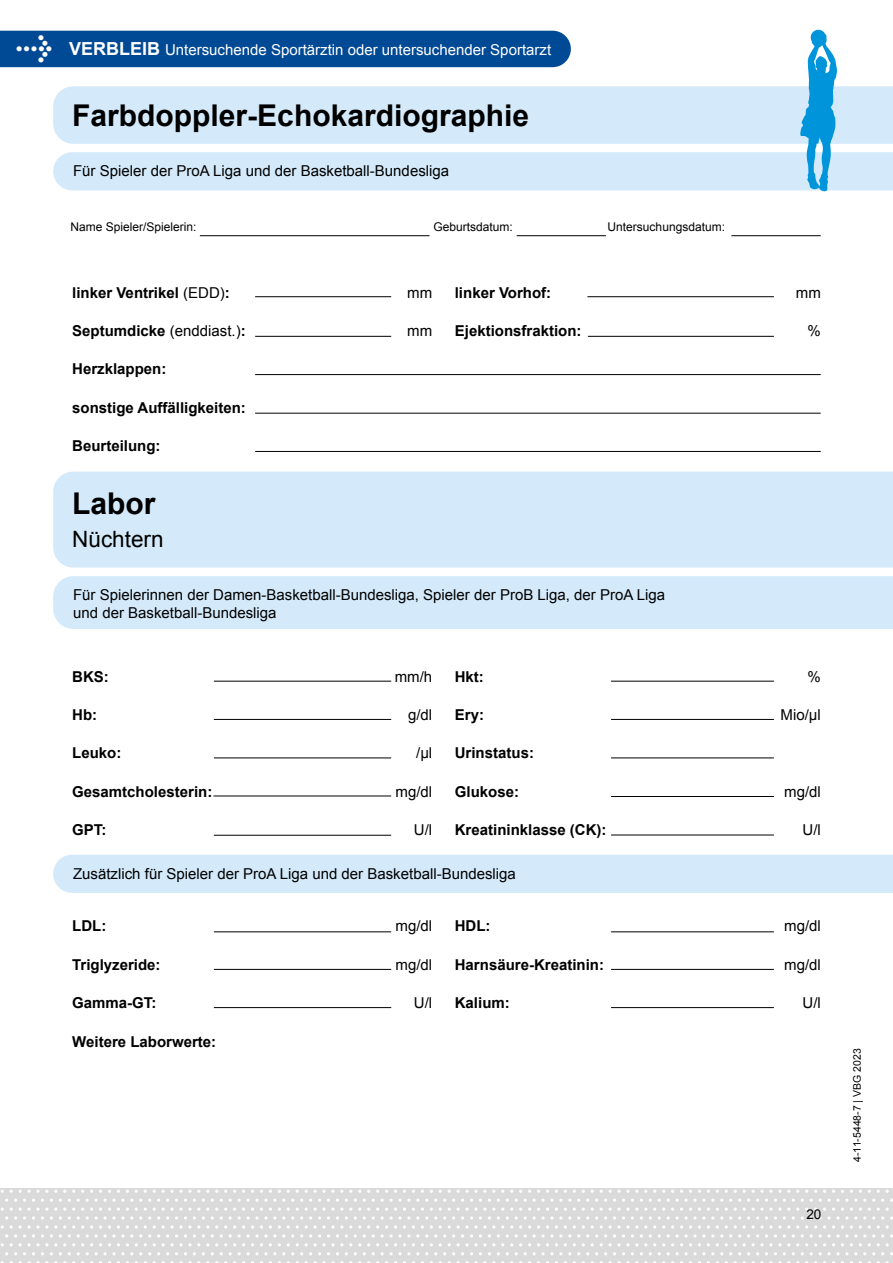
<style>
.page{position:relative;width:893px;height:1263px;background:#fff}
.page>*{position:absolute;margin:0;border:0;box-sizing:border-box;transform-origin:0 0}
.Arial_HL1{font:700 30px "Arial";color:#000}
.Arial_HL1-2{font:22.5px "Arial";color:#000}
.t1{font:700 15px "Arial";color:#000}
.Arial_Copy_10p{font:15px/18px "Arial";color:#000}
.t2{font:15px "Arial";color:#fff}
.t3{font:13.5px "Arial";color:#000}
.t4{font:12px "Arial";color:#000}
.t5{font:10.5px "Arial";color:#000}
.s1{font-weight:700;font-size:18px}
.s2{font-weight:400}
</style>
<div class="page">
<div style="left:0;top:1188px;width:893px;height:75px;background:#dadada"></div>
<svg style="left:238px;top:1234px;width:38px;height:3px"></svg>
<svg style="left:381px;top:1234px;width:38px;height:3px"></svg>
<svg style="left:524px;top:1234px;width:38px;height:3px"></svg>
<svg style="left:667px;top:1234px;width:38px;height:3px"></svg>
<svg style="left:810px;top:1234px;width:38px;height:3px"></svg>
<svg style="left:238px;top:1252px;width:38px;height:3px"></svg>
<svg style="left:381px;top:1252px;width:38px;height:3px"></svg>
<svg style="left:524px;top:1252px;width:38px;height:3px"></svg>
<svg style="left:667px;top:1252px;width:38px;height:3px"></svg>
<svg style="left:810px;top:1252px;width:38px;height:3px"></svg>
<svg style="left:287px;top:1189px;width:141px;height:30px"></svg>
<svg style="left:430px;top:1189px;width:141px;height:30px"></svg>
<svg style="left:573px;top:1189px;width:141px;height:30px"></svg>
<svg style="left:716px;top:1189px;width:141px;height:30px"></svg>
<svg style="left:859px;top:1189px;width:34px;height:30px"></svg>
<svg style="left:162px;top:1225px;width:38px;height:3px"></svg>
<svg style="left:305px;top:1225px;width:38px;height:3px"></svg>
<svg style="left:448px;top:1225px;width:38px;height:3px"></svg>
<svg style="left:600px;top:1225px;width:38px;height:3px"></svg>
<svg style="left:743px;top:1225px;width:38px;height:3px"></svg>
<svg style="left:162px;top:1243px;width:38px;height:3px"></svg>
<svg style="left:305px;top:1243px;width:38px;height:3px"></svg>
<svg style="left:448px;top:1243px;width:38px;height:3px"></svg>
<svg style="left:600px;top:1243px;width:38px;height:3px"></svg>
<svg style="left:743px;top:1243px;width:38px;height:3px"></svg>
<svg style="left:162px;top:1261px;width:38px;height:2px"></svg>
<svg style="left:305px;top:1261px;width:38px;height:2px"></svg>
<svg style="left:448px;top:1261px;width:38px;height:2px"></svg>
<svg style="left:600px;top:1261px;width:38px;height:2px"></svg>
<svg style="left:743px;top:1261px;width:38px;height:2px"></svg>
<svg style="left:86px;top:1234px;width:47px;height:3px"></svg>
<svg style="left:86px;top:1252px;width:47px;height:3px"></svg>
<svg style="left:1px;top:1189px;width:141px;height:30px"></svg>
<svg style="left:144px;top:1189px;width:141px;height:30px"></svg>
<svg style="left:19px;top:1225px;width:38px;height:3px"></svg>
<svg style="left:19px;top:1243px;width:38px;height:3px"></svg>
<svg style="left:19px;top:1261px;width:38px;height:2px"></svg>
<div style="left:53px;top:86px;width:840px;height:58px;background:#d4eafa"></div>
<div style="left:53px;top:472px;width:840px;height:95px;background:#d4eafa"></div>
<div style="left:53px;top:576px;width:840px;height:53px;background:#d4eafa"></div>
<div style="left:53px;top:855px;width:840px;height:38px;background:#d4eafa"></div>
<div style="left:53px;top:152px;width:840px;height:38px;background:#d4eafa"></div>
<hr style="left:255px;top:336px;width:136px;height:1px;background:#000">
<svg style="left:800px;top:30px;width:37px;height:162px"></svg>
<hr style="left:200px;top:235px;width:229px;height:1px;background:#000">
<hr style="left:517px;top:235px;width:89px;height:1px;background:#000">
<hr style="left:731px;top:235px;width:90px;height:1px;background:#000">
<hr style="left:255px;top:296px;width:136px;height:1px;background:#000">
<hr style="left:587px;top:296px;width:187px;height:1px;background:#000">
<hr style="left:588px;top:336px;width:186px;height:1px;background:#000">
<hr style="left:255px;top:374px;width:566px;height:1px;background:#000">
<hr style="left:255px;top:413px;width:566px;height:1px;background:#000">
<hr style="left:255px;top:451px;width:566px;height:1px;background:#000">
<hr style="left:214px;top:681px;width:177px;height:1px;background:#000">
<hr style="left:611px;top:681px;width:163px;height:1px;background:#000">
<hr style="left:214px;top:719px;width:177px;height:1px;background:#000">
<hr style="left:611px;top:719px;width:163px;height:1px;background:#000">
<hr style="left:214px;top:757px;width:177px;height:1px;background:#000">
<hr style="left:611px;top:757px;width:163px;height:1px;background:#000">
<hr style="left:611px;top:796px;width:163px;height:1px;background:#000">
<hr style="left:213px;top:796px;width:178px;height:1px;background:#000">
<hr style="left:611px;top:835px;width:163px;height:1px;background:#000">
<hr style="left:214px;top:835px;width:177px;height:1px;background:#000">
<hr style="left:214px;top:931px;width:177px;height:1px;background:#000">
<hr style="left:611px;top:931px;width:163px;height:1px;background:#000">
<hr style="left:611px;top:969px;width:163px;height:1px;background:#000">
<hr style="left:214px;top:969px;width:177px;height:1px;background:#000">
<hr style="left:214px;top:1007px;width:177px;height:1px;background:#000">
<hr style="left:611px;top:1007px;width:163px;height:1px;background:#000">
<div style="left:0;top:31px;width:571px;height:36px;background:#004994"></div>
<p class="t2" style="left:69px;top:40px;width:484px"><span class="s1">VERBLEIB</span> Untersuchende Sportärztin oder untersuchender Sportarzt</p>
<h1 class="Arial_HL1" style="left:72px;top:95px;width:458px">Farbdoppler-Echokardiographie</h1>
<p class="Arial_Copy_10p" style="left:73px;top:162px;width:378px">Für Spieler der ProA Liga und der Basketball-Bundesliga</p>
<p class="t4" style="left:71px;top:219px;width:128px">Name Spieler/Spielerin:</p>
<p class="t4" style="left:434px;top:219px;width:81px">Geburtsdatum:</p>
<p class="t4" style="left:608px;top:219px;width:119px">Untersuchungsdatum:</p>
<p class="t1" style="left:72px;top:282px;width:159px">linker Ventrikel <span class="s2">(EDD)</span>:</p>
<p class="Arial_Copy_10p" style="left:407px;top:283px;width:26px">mm</p>
<p class="t1" style="left:455px;top:282px;width:98px">linker Vorhof:</p>
<p class="Arial_Copy_10p" style="left:796px;top:283px;width:26px">mm</p>
<p class="t1" style="left:72px;top:321px;width:175px">Septumdicke <span class="s2">(enddiast.)</span>:</p>
<p class="Arial_Copy_10p" style="left:407px;top:322px;width:26px">mm</p>
<p class="t1" style="left:455px;top:321px;width:128px">Ejektionsfraktion:</p>
<p class="Arial_Copy_10p" style="left:807px;top:322px;width:15px">%</p>
<p class="t1" style="left:72px;top:359px;width:96px">Herzklappen:</p>
<p class="t1" style="left:72px;top:398px;width:175px">sonstige Auffälligkeiten:</p>
<p class="t1" style="left:72px;top:436px;width:90px">Beurteilung:</p>
<h1 class="Arial_HL1" style="left:72px;top:483px;width:85px">Labor</h1>
<h1 class="Arial_HL1-2" style="left:72px;top:524px;width:93px">Nüchtern</h1>
<p class="Arial_Copy_10p" style="left:73px;top:586px;width:593px">Für Spielerinnen der Damen-Basketball-Bundesliga, Spieler der ProB Liga, der ProA Liga und der Basketball-Bundesliga</p>
<p class="t1" style="left:72px;top:666px;width:38px">BKS:</p>
<p class="Arial_Copy_10p" style="left:395px;top:667px;width:39px">mm/h</p>
<p class="t1" style="left:455px;top:666px;width:31px">Hkt:</p>
<p class="Arial_Copy_10p" style="left:807px;top:667px;width:15px">%</p>
<p class="t1" style="left:72px;top:705px;width:26px">Hb:</p>
<p class="Arial_Copy_10p" style="left:408px;top:706px;width:26px">g/dl</p>
<p class="t1" style="left:455px;top:705px;width:31px">Ery:</p>
<p class="Arial_Copy_10p" style="left:780px;top:706px;width:42px">Mio/µl</p>
<p class="t1" style="left:72px;top:743px;width:51px">Leuko:</p>
<p class="Arial_Copy_10p" style="left:416px;top:744px;width:18px">/µl</p>
<p class="t1" style="left:455px;top:743px;width:81px">Urinstatus:</p>
<p class="t1" style="left:72px;top:782px;width:142px">Gesamtcholesterin:</p>
<p class="Arial_Copy_10p" style="left:396px;top:783px;width:38px">mg/dl</p>
<p class="t1" style="left:455px;top:782px;width:66px">Glukose:</p>
<p class="Arial_Copy_10p" style="left:784px;top:783px;width:38px">mg/dl</p>
<p class="t1" style="left:72px;top:820px;width:36px">GPT:</p>
<p class="Arial_Copy_10p" style="left:414px;top:821px;width:20px">U/l</p>
<p class="t1" style="left:455px;top:820px;width:153px">Kreatininklasse (CK):</p>
<p class="Arial_Copy_10p" style="left:802px;top:821px;width:20px">U/l</p>
<p class="Arial_Copy_10p" style="left:73px;top:865px;width:444px">Zusätzlich für Spieler der ProA Liga und der Basketball-Bundesliga</p>
<p class="t1" style="left:72px;top:916px;width:36px">LDL:</p>
<p class="Arial_Copy_10p" style="left:396px;top:917px;width:38px">mg/dl</p>
<p class="t1" style="left:455px;top:916px;width:37px">HDL:</p>
<p class="Arial_Copy_10p" style="left:784px;top:917px;width:38px">mg/dl</p>
<p class="t1" style="left:72px;top:954px;width:90px">Triglyzeride:</p>
<p class="Arial_Copy_10p" style="left:396px;top:955px;width:38px">mg/dl</p>
<p class="t1" style="left:455px;top:954px;width:151px">Harnsäure-Kreatinin:</p>
<p class="Arial_Copy_10p" style="left:784px;top:955px;width:38px">mg/dl</p>
<p class="t1" style="left:72px;top:993px;width:86px">Gamma-GT:</p>
<p class="Arial_Copy_10p" style="left:414px;top:994px;width:20px">U/l</p>
<p class="t1" style="left:455px;top:993px;width:57px">Kalium:</p>
<p class="Arial_Copy_10p" style="left:802px;top:994px;width:20px">U/l</p>
<p class="t1" style="left:72px;top:1031px;width:145px">Weitere Laborwerte:</p>
<p class="t3" style="left:806px;top:1206px;width:17px">20</p>
<p class="t5" style="left:850px;top:1162px;width:115px;rotate:-90deg">4-11-5448-7 | VBG 2023</p>
</div>
